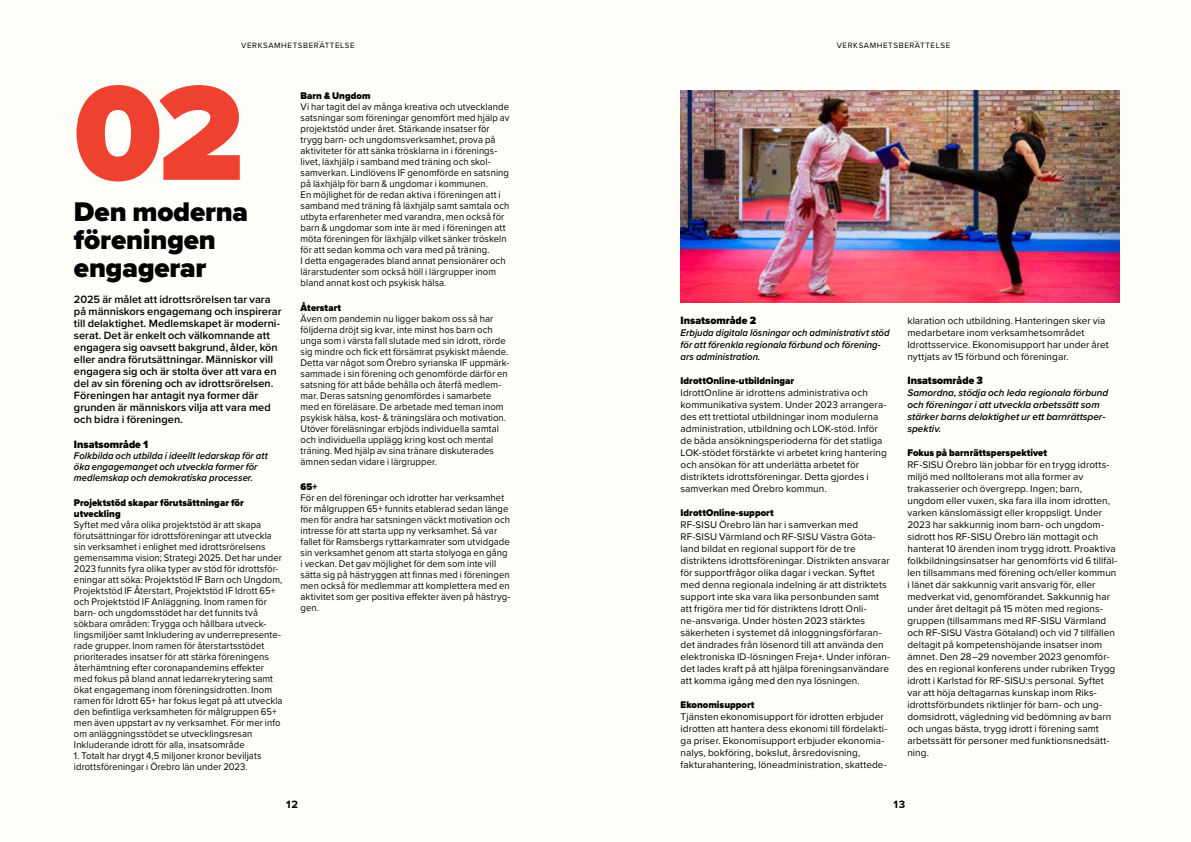
<style>
.page{position:relative;width:1191px;height:842px;background:#fffef9}
.page>*{position:absolute;margin:0;border:0;box-sizing:border-box;transform-origin:0 0}
.t1{font:900 140px "Proxima Nova";color:#ef4130}
.t2{font:900 28px/28px "Proxima Nova";letter-spacing:-.005em;color:#000}
.t3{font:600 11px/12px "Proxima Nova";color:#000}
.t4{font:900 11px "Proxima Nova";color:#000;scale:.95 1}
.t5{font:700 11px "Proxima Nova";color:#000}
.t6{font:10px/11px "Proxima Nova";letter-spacing:.005em;color:#000;scale:.95 1}
.t7{font:10px/12px "Proxima Nova";letter-spacing:.005em;color:#000}
.t8{font:italic 600 10px/12px "Proxima Nova";letter-spacing:.005em;color:#000;scale:.95 1}
.t9{font:900 10px/11px "Proxima Nova";letter-spacing:.005em;color:#000;scale:.95 1}
.t10{font:italic 600 10px/12px "Proxima Nova";letter-spacing:.005em;color:#000}
.t11{font:8px "Proxima Nova";letter-spacing:.075em;color:#000}
</style>
<div class="page">
<img style="left:680px;top:91px;width:439px;height:211px">
<p class="t11" style="left:241px;top:40px;width:115px">VERKSAMHETSBERÄTTELSE</p>
<p class="t11" style="left:836px;top:40px;width:115px">VERKSAMHETSBERÄTTELSE</p>
<p class="t11" style="left:244px;top:40px;width:109px">STYRELSENS BERÄTTELSE</p>
<p class="t11" style="left:839px;top:40px;width:109px">STYRELSENS BERÄTTELSE</p>
<h1 class="t1" style="left:74px;top:29px;width:171px">02</h1>
<h2 class="t2" style="left:74px;top:197px;width:176px">Den moderna föreningen engagerar</h2>
<p class="t3" style="left:74px;top:293px;width:209px">2025 är målet att idrottsrörelsen tar vara på människors engagemang och inspirerar till delaktighet. Medlemskapet är moderni&shy;serat. Det är enkelt och välkomnande att engagera sig oavsett bakgrund, ålder, kön eller andra förutsättningar. Människor vill engagera sig och är stolta över att vara en del av sin förening och av idrottsrörelsen.<br>Föreningen har antagit nya former där grunden är människors vilja att vara med och bidra i föreningen.</p>
<p class="t4" style="left:74px;top:436px;width:80px">Insatsområde 1</p>
<p class="t8" style="left:74px;top:450px;width:205px;line-height:11px">Folkbilda och utbilda i ideellt ledarskap för att öka engagemanget och utveckla former för medlemskap och demokratiska processer.</p>
<p class="t9" style="left:74px;top:497px;width:180px">Projektstöd skapar förutsättningar för utveckling</p>
<p class="t6" style="left:74px;top:519px;width:221px">Syftet med våra olika projektstöd är att skapa förutsättningar för idrottsföreningar att utveckla sin verksamhet i enlighet med idrottsrörelsens gemensamma vision; Strategi 2025. Det har under 2023 funnits fyra olika typer av stöd för idrottsför&shy;eningar att söka: Projektstöd IF Barn och Ungdom, Projektstöd IF Återstart, Projektstöd IF Idrott 65+ och Projektstöd IF Anläggning. Inom ramen för barn- och ungdomsstödet har det funnits två sökbara områden: Trygga och hållbara utveck&shy;lingsmiljöer samt Inkludering av underrepresente&shy;rade grupper. Inom ramen för återstartsstödet prioriterades insatser för att stärka föreningens återhämtning efter coronapandemins effekter med fokus på bland annat ledarrekrytering samt ökat engagemang inom föreningsidrotten. Inom ramen för Idrott 65+ har fokus legat på att utveckla den befintliga verksamheten för målgruppen 65+ men även uppstart av ny verksamhet. För mer info om anläggningsstödet se utvecklingsresan Inkluderande idrott för alla, insatsområde</p>
<p class="t6" style="left:74px;top:750px;width:199px">1. Totalt har drygt 4,5 miljoner kronor beviljats idrottsföreningar i Örebro län under 2023.</p>
<p class="t9" style="left:300px;top:90px;width:75px">Barn &amp; Ungdom</p>
<p class="t6" style="left:300px;top:100px;width:221px">Vi har tagit del av många kreativa och utvecklande satsningar som föreningar genomfört med hjälp av projektstöd under året. Stärkande insatser för trygg barn- och ungdomsverksamhet, prova på aktiviteter för att sänka trösklarna in i förenings&shy;livet, läxhjälp i samband med träning och skol&shy;samverkan. Lindlövens IF genomförde en satsning på läxhjälp för barn &amp; ungdomar i kommunen.<br>En möjlighet för de redan aktiva i föreningen att i samband med träning få läxhjälp samt samtala och utbyta erfarenheter med varandra, men också för barn &amp; ungdomar som inte är med i föreningen att möta föreningen för läxhjälp vilket sänker tröskeln för att sedan komma och vara med på träning.<br>I detta engagerades bland annat pensionärer och lärarstudenter som också höll i lärgrupper inom bland annat kost och psykisk hälsa.</p>
<p class="t9" style="left:300px;top:302px;width:44px">Återstart</p>
<p class="t6" style="left:300px;top:313px;width:221px">Även om pandemin nu ligger bakom oss så har följderna dröjt sig kvar, inte minst hos barn och unga som i värsta fall slutade med sin idrott, rörde sig mindre och fick ett försämrat psykiskt mående.<br>Detta var något som Örebro syrianska IF uppmärk&shy;sammade i sin förening och genomförde därför en satsning för att både behålla och återfå medlem&shy;mar. Deras satsning genomfördes i samarbete med en föreläsare. De arbetade med teman inom psykisk hälsa, kost- &amp; träningslära och motivation.<br>Utöver föreläsningar erbjöds individuella samtal och individuella upplägg kring kost och mental träning. Med hjälp av sina tränare diskuterades ämnen sedan vidare i lärgrupper.</p>
<p class="t9" style="left:300px;top:481px;width:19px">65+</p>
<p class="t6" style="left:300px;top:492px;width:222px">För en del föreningar och idrotter har verksamhet för målgruppen 65+ funnits etablerad sedan länge men för andra har satsningen väckt motivation och intresse för att starta upp ny verksamhet. Så var fallet för Ramsbergs ryttarkamrater som utvidgade sin verksamhet genom att starta stolyoga en gång i veckan. Det gav möjlighet för dem som inte vill sätta sig på hästryggen att finnas med i föreningen men också för medlemmar att komplettera med en aktivitet som ger positiva effekter även på hästryg&shy;gen.</p>
<p class="t4" style="left:680px;top:312px;width:81px">Insatsområde 2</p>
<p class="t8" style="left:680px;top:326px;width:222px">Erbjuda digitala lösningar och administrativt stöd för att förenkla regionala förbund och förening&shy;ars administration.</p>
<p class="t9" style="left:680px;top:375px;width:121px">IdrottOnline-utbildningar</p>
<p class="t7" style="left:680px;top:386px;width:208px">IdrottOnline är idrottens administrativa och kommunikativa system. Under 2023 arrangera&shy;des ett trettiotal utbildningar inom modulerna administration, utbildning och LOK-stöd. Inför de båda ansökningsperioderna för det statliga LOK-stödet förstärkte vi arbetet kring hantering och ansökan för att underlätta arbetet för distriktets idrottsföreningar. Detta gjordes i samverkan med Örebro kommun.</p>
<p class="t9" style="left:680px;top:507px;width:100px">IdrottOnline-support</p>
<p class="t7" style="left:680px;top:518px;width:211px">RF-SISU Örebro län har i samverkan med RF-SISU Värmland och RF-SISU Västra Göta&shy;land bildat en regional support för de tre distriktens idrottsföreningar. Distrikten ansvarar för supportfrågor olika dagar i veckan. Syftet med denna regionala indelning är att distriktets support inte ska vara lika personbunden samt att frigöra mer tid för distriktens Idrott Onli&shy;ne-ansvariga. Under hösten 2023 stärktes säkerheten i systemet då inloggningsförfaran&shy;det ändrades från lösenord till att använda den elektroniska ID-lösningen Freja+. Under införan&shy;det lades kraft på att hjälpa föreningsanvändare att komma igång med den nya lösningen.</p>
<p class="t9" style="left:680px;top:699px;width:79px">Ekonomisupport</p>
<p class="t7" style="left:680px;top:710px;width:208px">Tjänsten ekonomisupport för idrotten erbjuder idrotten att hantera dess ekonomi till fördelakti&shy;ga priser. Ekonomisupport erbjuder ekonomia&shy;nalys, bokföring, bokslut, årsredovisning, fakturahantering, löneadministration, skattede-</p>
<p class="t7" style="left:907px;top:314px;width:203px">klaration och utbildning. Hanteringen sker via medarbetare inom verksamhetsområdet Idrottsservice. Ekonomisupport har under året nyttjats av 15 förbund och föreningar.</p>
<p class="t4" style="left:907px;top:372px;width:81px">Insatsområde 3</p>
<p class="t10" style="left:907px;top:386px;width:202px">Samordna, stödja och leda regionala förbund och föreningar i att utveckla arbetssätt som stärker barns delaktighet ur ett barnrättsper&shy;spektiv.</p>
<p class="t9" style="left:907px;top:447px;width:149px">Fokus på barnrättsperspektivet</p>
<p class="t7" style="left:907px;top:458px;width:211px">RF-SISU Örebro län jobbar för en trygg idrotts&shy;miljö med nolltolerans mot alla former av trakasserier och övergrepp. Ingen; barn, ungdom eller vuxen, ska fara illa inom idrotten, varken känslomässigt eller kroppsligt. Under 2023 har sakkunnig inom barn- och ungdom&shy;sidrott hos RF-SISU Örebro län mottagit och hanterat 10 ärenden inom trygg idrott. Proaktiva folkbildningsinsatser har genomförts vid 6 tillfäl&shy;len tillsammans med förening och/eller kommun i länet där sakkunnig varit ansvarig för, eller medverkat vid, genomförandet. Sakkunnig har under året deltagit på 15 möten med regions&shy;gruppen (tillsammans med RF-SISU Värmland och RF-SISU Västra Götaland) och vid 7 tillfällen deltagit på kompetenshöjande insatser inom ämnet. Den 28–29 november 2023 genomför&shy;des en regional konferens under rubriken Trygg idrott i Karlstad för RF-SISU:s personal. Syftet var att höja deltagarnas kunskap inom Riks&shy;idrottsförbundets riktlinjer för barn- och ung&shy;domsidrott, vägledning vid bedömning av barn och ungas bästa, trygg idrott i förening samt arbetssätt för personer med funktionsnedsätt&shy;ning.</p>
<p class="t5" style="left:286px;top:796px;width:13px">12</p>
<p class="t5" style="left:893px;top:796px;width:13px">13</p>
</div>
